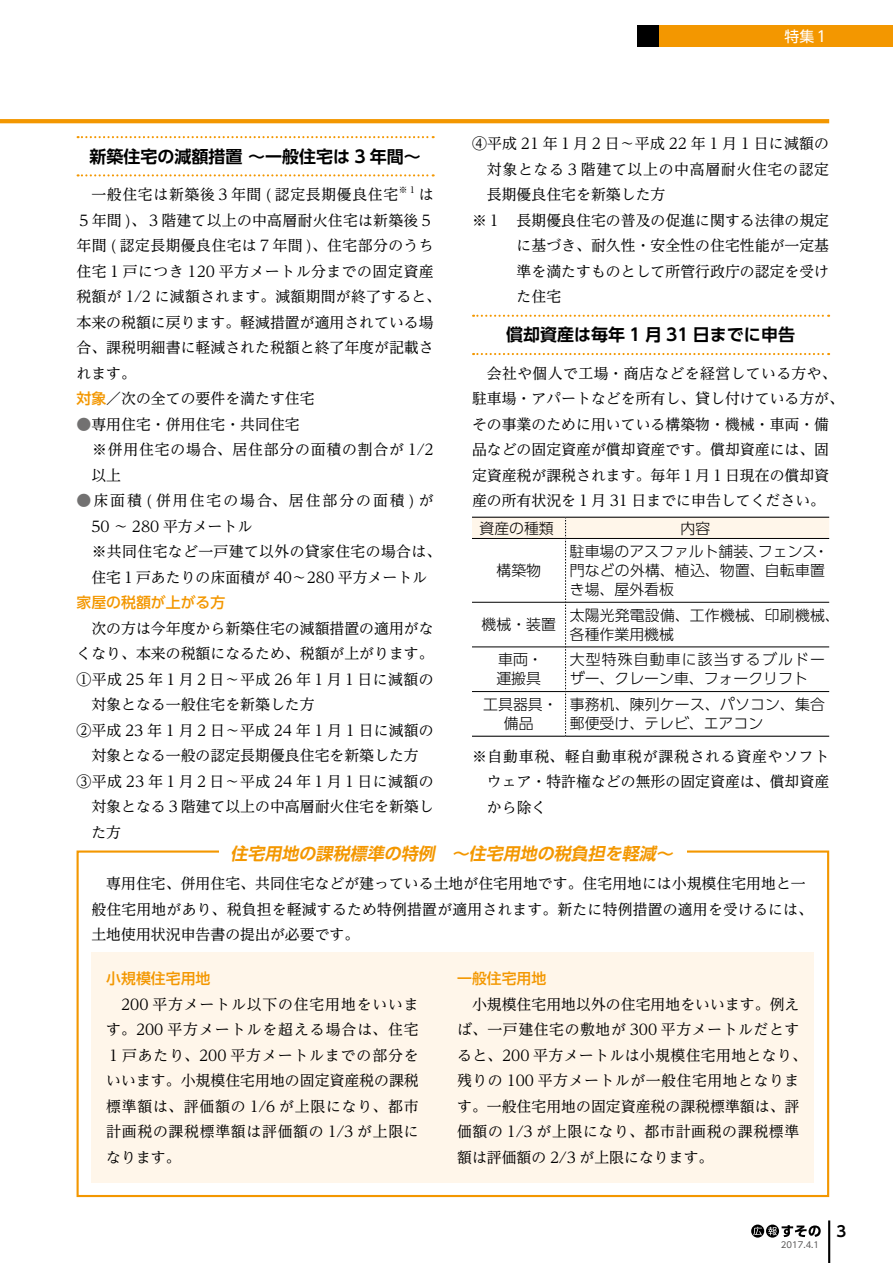
<style>
.page{position:relative;width:893px;height:1263px;background:#fff}
.page>*{position:absolute;margin:0;border:0;box-sizing:border-box;transform-origin:0 0}
.t1{font:700 16.95px "UD Shin Go Pr 6 De";color:#000}
.t2{font:italic 700 16.95px "UD Shin Go Pr 6 De";color:#f39700}
.t3{font:14.85px/25.5px "UD Reimin Pr 6";color:#000}
.t4{font:14.85px/25.5px "UD Reimin Pr 6";letter-spacing:.025em;color:#000}
.t5{font:300 14.85px/19.2px "UD Shin Go Pr 6";color:#000}
.t6{font:14.85px "UD Reimin Pr 6";letter-spacing:.03em;color:#000}
.t7{font:14.85px "UD Reimin Pr 6";letter-spacing:.045em;color:#000}
.t8{font:300 14.85px/19.2px "UD Shin Go Pr 6";letter-spacing:.075em;color:#000}
.t9{font:14.85px "UD Reimin Pr 6";letter-spacing:.055em;color:#000}
.t10{font:14.85px "UD Reimin Pr 6";letter-spacing:.25em;color:#000}
.t11{font:500 14.85px "UD Shin Go Pr 6";color:#f39700}
.t12{font:14.85px "UD Reimin Pr 6";letter-spacing:.13em;color:#000}
.t13{font:14.85px "UD Shin Go Pr 6";color:#fff}
.t14{font:700 14.85px "UD Shin Go Pr 6 De";color:#000}
.t15{font:8.7px "UD Reimin Pr 6";color:#000}
.t16{font:8.55px "UD Shin Go Pr 6";color:#595757}
.s1{font-family:"UD Shin Go Pr 6";font-weight:500;color:#f39700}
.s2{color:#727171}
</style>
<div class="page">
<div style="left:91px;top:952px;width:723px;height:231px;background:#fff6ea"></div>
<div style="left:659px;top:26px;width:234px;height:21px;background:#f39700"></div>
<div style="left:638px;top:26px;width:21px;height:21px;background:#000"></div>
<svg style="left:78px;top:136px;width:356px;height:2px"></svg>
<svg style="left:78px;top:174px;width:356px;height:2px"></svg>
<svg style="left:473px;top:315px;width:356px;height:2px"></svg>
<svg style="left:473px;top:353px;width:356px;height:2px"></svg>
<hr style="left:472px;top:736px;width:94px;height:1px;background:#000">
<hr style="left:566px;top:736px;width:263px;height:1px;background:#000">
<svg style="left:472px;top:517px;width:357px;height:219px"></svg>
<svg style="left:766px;top:1224px;width:13px;height:13px"></svg>
<svg style="left:768px;top:1225px;width:53px;height:12px"></svg>
<svg style="left:751px;top:1224px;width:13px;height:13px"></svg>
<svg style="left:753px;top:1227px;width:9px;height:8px"></svg>
<hr style="left:828px;top:1220px;width:2px;height:43px;background:#000">
<svg style="left:0;top:119px;width:829px;height:4px;background:#f39804"></svg>
<p class="t13" style="left:784px;top:24px;width:46px">特集１</p>
<p class="t3" style="left:472px;top:130px;width:359px">④平成 21 年１月 2 日～平成 22 年 1 月 1 日に減額の</p>
<p class="t7" style="left:487px;top:157px;width:344px">対象となる 3 階建て以上の中高層耐火住宅の認定</p>
<p class="t3" style="left:487px;top:181px;width:180px">長期優良住宅を新築した方</p>
<p class="t3" style="left:472px;top:207px;width:359px">※１　長期優良住宅の普及の促進に関する法律の規定</p>
<p class="t3" style="left:517px;top:232px;width:314px">に基づき、耐久性・安全性の住宅性能が一定基</p>
<p class="t3" style="left:517px;top:258px;width:314px">準を満たすものとして所管行政庁の認定を受け</p>
<p class="t3" style="left:517px;top:283px;width:46px">た住宅</p>
<p class="t1" style="left:506px;top:321px;width:290px">償却資産は毎年 1 月 31 日までに申告</p>
<p class="t3" style="left:472px;top:360px;width:374px;text-indent:15px">会社や個人で工場・商店などを経営している方や、駐車場・アパートなどを所有し、貸し付けている方が、その事業のために用いている構築物・機械・車両・備品などの固定資産が償却資産です。償却資産には、固定資産税が課税されます。毎年１月１日現在の償却資産の所有状況を１月 31 日までに申告してください。</p>
<p class="t5" style="left:479px;top:518px;width:76px">資産の種類</p>
<p class="t5" style="left:680px;top:518px;width:31px">内容</p>
<p class="t5" style="left:496px;top:560px;width:46px">構築物</p>
<p class="t1" style="left:89px;top:143px;width:333px">新築住宅の減額措置 ～一般住宅は 3 年間～</p>
<p class="t7" style="left:91px;top:182px;width:308px">一般住宅は新築後３年間 ( 認定長期優良住宅</p>
<p class="t15" style="left:399px;top:182px;width:18px">※ 1</p>
<p class="t3" style="left:77px;top:181px;width:366px;text-indent:342px">は<br>５年間 )、３階建て以上の中高層耐火住宅は新築後５年間 ( 認定長期優良住宅は７年間 )、住宅部分のうち住宅１戸につき 120 平方メートル分までの固定資産税額が 1/2 に減額されます。減額期間が終了すると、本来の税額に戻ります。軽減措置が適用されている場合、課税明細書に軽減された税額と終了年度が記載されます。<br><span class="s1">対象</span>／次の全ての要件を満たす住宅</p>
<p class="t3" style="left:77px;top:411px;width:225px"><span class="s2">●</span>専用住宅・併用住宅・共同住宅</p>
<p class="t9" style="left:77px;top:438px;width:359px">　※併用住宅の場合、居住部分の面積の割合が 1/2</p>
<p class="t3" style="left:91px;top:462px;width:31px">以上</p>
<p class="t12" style="left:77px;top:489px;width:359px"><span class="s2">●</span>床面積 ( 併用住宅の場合、居住部分の面積 ) が</p>
<p class="t3" style="left:91px;top:513px;width:162px">50 ～ 280 平方メートル</p>
<p class="t4" style="left:77px;top:538px;width:366px">　※共同住宅など一戸建て以外の貸家住宅の場合は、</p>
<p class="t3" style="left:91px;top:564px;width:337px">住宅１戸あたりの床面積が 40～280 平方メートル</p>
<p class="t11" style="left:77px;top:591px;width:150px">家屋の税額が上がる方</p>
<p class="t3" style="left:91px;top:615px;width:344px">次の方は今年度から新築住宅の減額措置の適用がな</p>
<p class="t3" style="left:77px;top:641px;width:359px">くなり、本来の税額になるため、税額が上がります。</p>
<p class="t6" style="left:77px;top:667px;width:359px">①平成 25 年１月２日～平成 26 年１月１日に減額の</p>
<p class="t3" style="left:91px;top:692px;width:225px">対象となる一般住宅を新築した方</p>
<p class="t10" style="left:77px;top:718px;width:359px">②平成23年1月2日～平成24年1月1日に減額の</p>
<p class="t3" style="left:91px;top:743px;width:329px">対象となる一般の認定長期優良住宅を新築した方</p>
<p class="t6" style="left:77px;top:769px;width:359px">③平成 23 年１月２日～平成 24 年１月１日に減額の</p>
<p class="t3" style="left:91px;top:794px;width:344px">対象となる３階建て以上の中高層耐火住宅を新築し</p>
<p class="t3" style="left:91px;top:819px;width:31px">た方</p>
<p class="t3" style="left:91px;top:870px;width:723px;text-indent:15px">専用住宅、併用住宅、共同住宅などが建っている土地が住宅用地です。住宅用地には小規模住宅用地と一般住宅用地があり、税負担を軽減するため特例措置が適用されます。新たに特例措置の適用を受けるには、土地使用状況申告書の提出が必要です。</p>
<p class="t11" style="left:106px;top:966px;width:106px">小規模住宅用地</p>
<p class="t3" style="left:106px;top:991px;width:314px;text-align:justify;text-indent:15px">200 平方メートル以下の住宅用地をいいます。200 平方メートルを超える場合は、住宅１戸あたり、200 平方メートルまでの部分をいいます。小規模住宅用地の固定資産税の課税標準額は、評価額の 1/6 が上限になり、都市計画税の課税標準額は評価額の 1/3 が上限になります。</p>
<p class="t5" style="left:570px;top:541px;width:260px">駐車場のアスファルト舗装、フェンス・門などの外構、植込、物置、自転車置き場、屋外看板</p>
<p class="t5" style="left:482px;top:614px;width:76px">機械・装置</p>
<p class="t5" style="left:570px;top:605px;width:271px">太陽光発電設備、工作機械、印刷機械、各種作業用機械</p>
<p class="t5" style="left:496px;top:649px;width:48px">車両・運搬具</p>
<p class="t8" style="left:570px;top:649px;width:257px">大型特殊自動車に該当するブルドーザー、クレーン車、フォークリフト</p>
<p class="t5" style="left:483px;top:694px;width:76px;text-align:center">工具器具・備品</p>
<p class="t5" style="left:570px;top:694px;width:257px">事務机、陳列ケース、パソコン、集合郵便受け、テレビ、エアコン</p>
<p class="t3" style="left:487px;top:743px;width:344px;text-align:justify;text-indent:-15px">※自動車税、軽自動車税が課税される資産やソフトウェア・特許権などの無形の固定資産は、償却資産から除く</p>
<p class="t2" style="left:231px;top:840px;width:448px">住宅用地の課税標準の特例　～住宅用地の税負担を軽減～</p>
<p class="t11" style="left:457px;top:966px;width:91px">一般住宅用地</p>
<p class="t4" style="left:457px;top:991px;width:351px;text-indent:15px">小規模住宅用地以外の住宅用地をいいます。例えば、一戸建住宅の敷地が 300 平方メートルだとすると、200 平方メートルは小規模住宅用地となり、残りの 100 平方メートルが一般住宅用地となります。一般住宅用地の固定資産税の課税標準額は、評価額の 1/3 が上限になり、都市計画税の課税標準額は評価額の 2/3 が上限になります。</p>
<p class="t16" style="left:781px;top:1238px;width:40px">2017.4.1</p>
<p class="t14" style="left:837px;top:1219px;width:11px">3</p>
</div>
